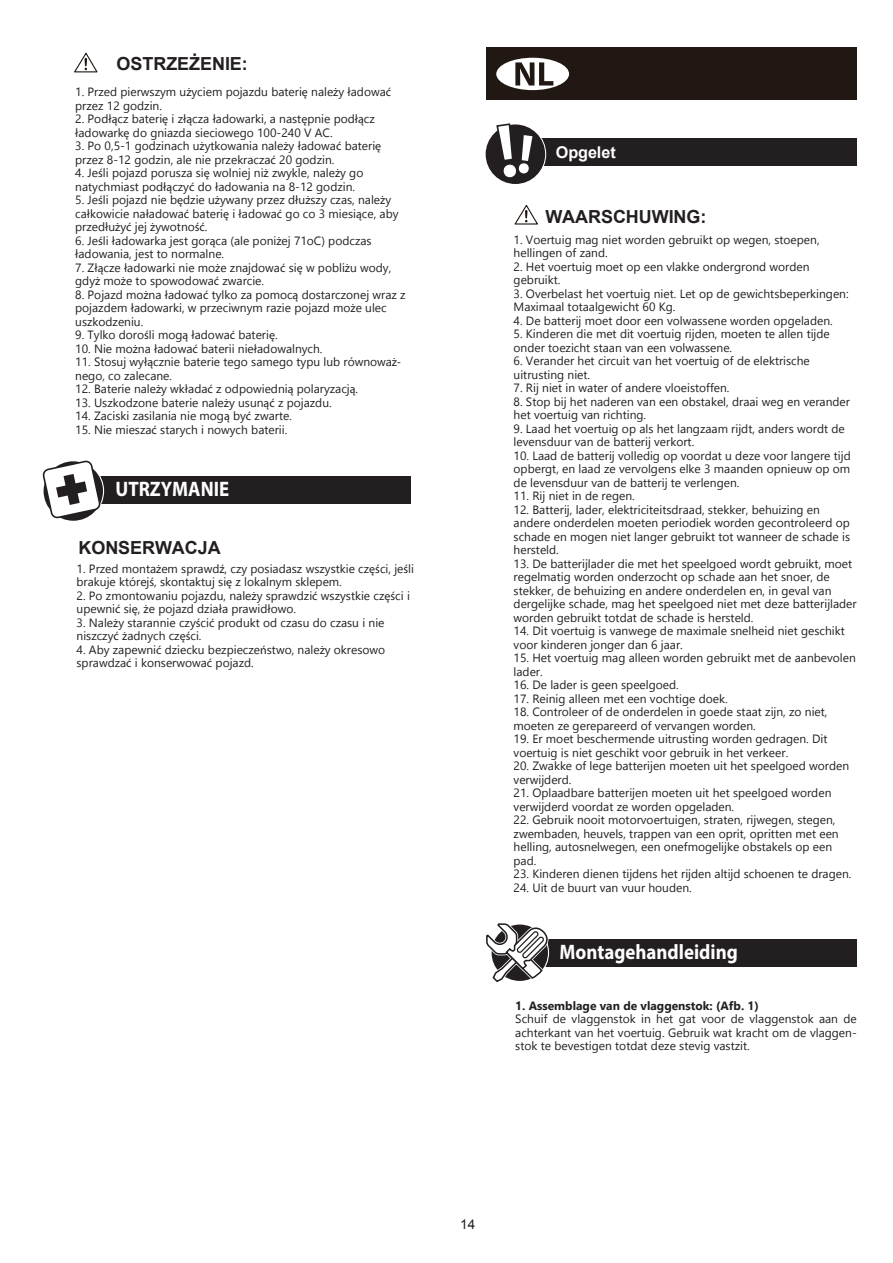
<style>
.page{position:relative;width:893px;height:1263px;background:#fff}
.page>*{position:absolute;margin:0;border:0;box-sizing:border-box;transform-origin:0 0}
.t1{font:700 21px "Myriad Pro";color:#fff;scale:.9 1}
.t2{font:700 18px "Arial";letter-spacing:-.005em;color:#231f20}
.t3{font:700 16.2px "Arial";letter-spacing:-.005em;color:#fff}
.t4{font:13.5px "Arial";color:#231f20}
.t5{font:12px/13.5px "Gadugi";color:#231f20}
.t6{font:700 12px "Gadugi";color:#231f20}
.s1{font-family:"Myriad Pro"}
</style>
<div class="page">
<div style="left:486px;top:47px;width:371px;height:53px;background:#211814"></div>
<div style="left:496px;top:58px;width:73px;height:32px;background:#fff;border-radius:50%"></div>
<svg style="left:515px;top:62px;width:38px;height:24px"></svg>
<div style="left:89px;top:476px;width:322px;height:27px;background:#231f20"></div>
<svg style="left:42px;top:460px;width:59px;height:59px"></svg>
<svg style="left:74px;top:52px;width:24px;height:21px"></svg>
<div style="left:529px;top:138px;width:328px;height:27px;background:#231f20"></div>
<div style="left:485px;top:123px;width:61px;height:62px;border:2px solid #fff;border-radius:50%"></div>
<div style="left:486px;top:124px;width:59px;height:60px;background:#231f20;border-radius:50%"></div>
<svg style="left:493px;top:123px;width:39px;height:58px"></svg>
<div style="left:533px;top:939px;width:324px;height:28px;background:#231f20"></div>
<svg style="left:486px;top:923px;width:64px;height:60px"></svg>
<svg style="left:514px;top:205px;width:24px;height:20px"></svg>
<h2 class="t2" style="left:117px;top:52px;width:133px">OSTRZEŻENIE:</h2>
<p class="t5" style="left:75px;top:85px;width:317px">1. Przed pierwszym u<span class="s1">ż</span>yciem pojazdu bateri<span class="s1">ę</span> nale<span class="s1">ż</span>y ładowa<span class="s1">ć </span>przez 12 godzin.</p>
<p class="t5" style="left:75px;top:112px;width:301px">2. Podł<span class="s1">ą</span>cz bateri<span class="s1">ę</span> i zł<span class="s1">ą</span>cza ładowarki, a nast<span class="s1">ę</span>pnie podł<span class="s1">ą</span>cz ładowark<span class="s1">ę</span> do gniazda sieciowego 100-240 V AC.</p>
<p class="t5" style="left:75px;top:139px;width:307px">3. Po 0,5-1 godzinach u<span class="s1">ż</span>ytkowania nale<span class="s1">ż</span>y ładowa<span class="s1">ć</span> bateri<span class="s1">ę </span>przez 8-12 godzin, ale nie przekracza<span class="s1">ć</span> 20 godzin.</p>
<p class="t5" style="left:75px;top:166px;width:290px">4. Je<span class="s1">ś</span>li pojazd porusza si<span class="s1">ę</span> wolniej ni<span class="s1">ż</span> zwykle, nale<span class="s1">ż</span>y go natychmiast podł<span class="s1">ą</span>czy<span class="s1">ć</span> do ładowania na 8-12 godzin.</p>
<p class="t5" style="left:75px;top:193px;width:325px">5. Je<span class="s1">ś</span>li pojazd nie b<span class="s1">ę</span>dzie u<span class="s1">ż</span>ywany przez dłu<span class="s1">ż</span>szy czas, nale<span class="s1">ż</span>y całkowicie naładowa<span class="s1">ć</span> bateri<span class="s1">ę</span> i ładowa<span class="s1">ć</span> go co 3 miesi<span class="s1">ą</span>ce, aby przedłu<span class="s1">ż</span>y<span class="s1">ć</span> jej <span class="s1">ż</span>ywotno<span class="s1">ść</span>.</p>
<p class="t5" style="left:75px;top:233px;width:298px">6. Je<span class="s1">ś</span>li ładowarka jest gor<span class="s1">ą</span>ca (ale poni<span class="s1">ż</span>ej 71oC) podczas ładowania, jest to normalne.</p>
<p class="t5" style="left:75px;top:260px;width:318px">7. Zł<span class="s1">ą</span>cze ładowarki nie mo<span class="s1">ż</span>e znajdowa<span class="s1">ć</span> si<span class="s1">ę</span> w pobli<span class="s1">ż</span>u wody, gdy<span class="s1">ż</span> mo<span class="s1">ż</span>e to spowodowa<span class="s1">ć</span> zwarcie.</p>
<p class="t5" style="left:75px;top:287px;width:332px">8. Pojazd mo<span class="s1">ż</span>na ładowa<span class="s1">ć</span> tylko za pomoc<span class="s1">ą</span> dostarczonej wraz z pojazdem ładowarki, w przeciwnym razie pojazd mo<span class="s1">ż</span>e ulec uszkodzeniu.</p>
<p class="t5" style="left:75px;top:328px;width:204px">9. Tylko doro<span class="s1">ś</span>li mog<span class="s1">ą</span> ładowa<span class="s1">ć</span> bateri<span class="s1">ę</span>.</p>
<p class="t5" style="left:75px;top:341px;width:249px">10. Nie mo<span class="s1">ż</span>na ładowa<span class="s1">ć</span> baterii nieładowalnych.</p>
<p class="t5" style="left:75px;top:355px;width:327px">11. Stosuj wył<span class="s1">ą</span>cznie baterie tego samego typu lub równowa<span class="s1">ż&shy;</span>nego, co zalecane.</p>
<p class="t5" style="left:75px;top:382px;width:284px">12. Baterie nale<span class="s1">ż</span>y wkłada<span class="s1">ć</span> z odpowiedni<span class="s1">ą</span> polaryzacj<span class="s1">ą</span>.</p>
<p class="t5" style="left:75px;top:395px;width:258px">13. Uszkodzone baterie nale<span class="s1">ż</span>y usun<span class="s1">ąć</span> z pojazdu.</p>
<p class="t5" style="left:75px;top:409px;width:218px">14. Zaciski zasilania nie mog<span class="s1">ą</span> by<span class="s1">ć</span> zwarte.</p>
<p class="t5" style="left:75px;top:422px;width:214px">15. Nie miesza<span class="s1">ć</span> starych i nowych baterii.</p>
<h1 class="t1" style="left:116px;top:475px;width:128px">UTRZYMANIE</h1>
<h2 class="t2" style="left:78px;top:536px;width:144px">KONSERWACJA</h2>
<p class="t5" style="left:77px;top:561px;width:339px">1. Przed monta<span class="s1">ż</span>em sprawd<span class="s1">ź</span>, czy posiadasz wszystkie cz<span class="s1">ęś</span>ci, je<span class="s1">ś</span>li brakuje której<span class="s1">ś</span>, skontaktuj si<span class="s1">ę</span> z lokalnym sklepem.</p>
<p class="t5" style="left:77px;top:588px;width:335px">2. Po zmontowaniu pojazdu, nale<span class="s1">ż</span>y sprawdzi<span class="s1">ć</span> wszystkie cz<span class="s1">ęś</span>ci i upewni<span class="s1">ć</span> si<span class="s1">ę</span>, <span class="s1">ż</span>e pojazd działa prawidłowo.</p>
<p class="t5" style="left:77px;top:615px;width:309px">3. Nale<span class="s1">ż</span>y starannie czy<span class="s1">ś</span>ci<span class="s1">ć</span> produkt od czasu do czasu i nie niszczy<span class="s1">ć ż</span>adnych cz<span class="s1">ęś</span>ci.</p>
<p class="t5" style="left:77px;top:642px;width:310px">4. Aby zapewni<span class="s1">ć</span> dziecku bezpiecze<span class="s1">ń</span>stwo, nale<span class="s1">ż</span>y okresowo sprawdza<span class="s1">ć</span> i konserwowa<span class="s1">ć</span> pojazd.</p>
<h3 class="t3" style="left:556px;top:141px;width:61px">Opgelet</h3>
<h2 class="t2" style="left:545px;top:204px;width:163px">WAARSCHUWING:</h2>
<p class="t5" style="left:514px;top:232px;width:307px">1. Voertuig mag niet worden gebruikt op wegen, stoepen, hellingen of zand.</p>
<p class="t5" style="left:514px;top:259px;width:297px">2. Het voertuig moet op een vlakke ondergrond worden gebruikt.</p>
<p class="t5" style="left:514px;top:286px;width:337px">3. Overbelast het voertuig niet. Let op de gewichtsbeperkingen:<br>Maximaal totaalgewicht 60 Kg.</p>
<p class="t5" style="left:514px;top:313px;width:321px">4. De batterij moet door een volwassene worden opgeladen.</p>
<p class="t5" style="left:514px;top:327px;width:318px">5. Kinderen die met dit voertuig rijden, moeten te allen tijde onder toezicht staan van een volwassene.</p>
<p class="t5" style="left:514px;top:354px;width:298px">6. Verander het circuit van het voertuig of de elektrische uitrusting niet.</p>
<p class="t5" style="left:514px;top:381px;width:217px">7. Rij niet in water of andere vloeistoffen.</p>
<p class="t5" style="left:514px;top:394px;width:338px">8. Stop bij het naderen van een obstakel, draai weg en verander het voertuig van richting.</p>
<p class="t5" style="left:514px;top:421px;width:333px">9. Laad het voertuig op als het langzaam rijdt, anders wordt de levensduur van de batterij verkort.</p>
<p class="t5" style="left:514px;top:448px;width:339px;text-align:justify">10. Laad de batterij volledig op voordat u deze voor langere tijd opbergt, en laad ze vervolgens elke 3 maanden opnieuw op om de levensduur van de batterij te verlengen.</p>
<p class="t5" style="left:514px;top:489px;width:123px">11. Rij niet in de regen.</p>
<p class="t5" style="left:514px;top:502px;width:338px">12. Batterij, lader, elektriciteitsdraad, stekker, behuizing en andere onderdelen moeten periodiek worden gecontroleerd op schade en mogen niet langer gebruikt tot wanneer de schade is hersteld.</p>
<p class="t5" style="left:514px;top:556px;width:345px">13. De batterijlader die met het speelgoed wordt gebruikt, moet regelmatig worden onderzocht op schade aan het snoer, de stekker, de behuizing en andere onderdelen en, in geval van dergelijke schade, mag het speelgoed niet met deze batterijlader worden gebruikt totdat de schade is hersteld.</p>
<p class="t5" style="left:514px;top:624px;width:333px">14. Dit voertuig is vanwege de maximale snelheid niet geschikt voor kinderen jonger dan 6 jaar.</p>
<p class="t5" style="left:514px;top:651px;width:344px">15. Het voertuig mag alleen worden gebruikt met de aanbevolen lader.</p>
<p class="t5" style="left:514px;top:678px;width:167px">16. De lader is geen speelgoed.</p>
<p class="t5" style="left:514px;top:691px;width:216px">17. Reinig alleen met een vochtige doek.</p>
<p class="t5" style="left:514px;top:705px;width:315px">18. Controleer of de onderdelen in goede staat zijn, zo niet, moeten ze gerepareerd of vervangen worden.</p>
<p class="t5" style="left:514px;top:732px;width:315px">19. Er moet beschermende uitrusting worden gedragen. Dit voertuig is niet geschikt voor gebruik in het verkeer.</p>
<p class="t5" style="left:514px;top:759px;width:337px">20. Zwakke of lege batterijen moeten uit het speelgoed worden verwijderd.</p>
<p class="t5" style="left:514px;top:786px;width:319px">21. Oplaadbare batterijen moeten uit het speelgoed worden verwijderd voordat ze worden opgeladen.</p>
<p class="t5" style="left:514px;top:813px;width:327px">22. Gebruik nooit motorvoertuigen, straten, rijwegen, stegen, zwembaden, heuvels, trappen van een oprit, opritten met een helling, autosnelwegen, een onefmogelijke obstakels op een pad.</p>
<p class="t5" style="left:514px;top:867px;width:339px">23. Kinderen dienen tijdens het rijden altijd schoenen te dragen.</p>
<p class="t5" style="left:514px;top:880px;width:180px">24. Uit de buurt van vuur houden.</p>
<h1 class="t1" style="left:559px;top:938px;width:200px">Montagehandleiding</h1>
<p class="t6" style="left:515px;top:998px;width:245px">1. Assemblage van de vlaggenstok: (Afb. 1)</p>
<p class="t5" style="left:515px;top:1012px;width:343px;text-align:justify">Schuif de vlaggenstok in het gat voor de vlaggenstok aan de achterkant van het voertuig. Gebruik wat kracht om de vlaggen&shy;stok te bevestigen totdat deze stevig vastzit.</p>
<p class="t4" style="left:460px;top:1216px;width:17px">14</p>
</div>
